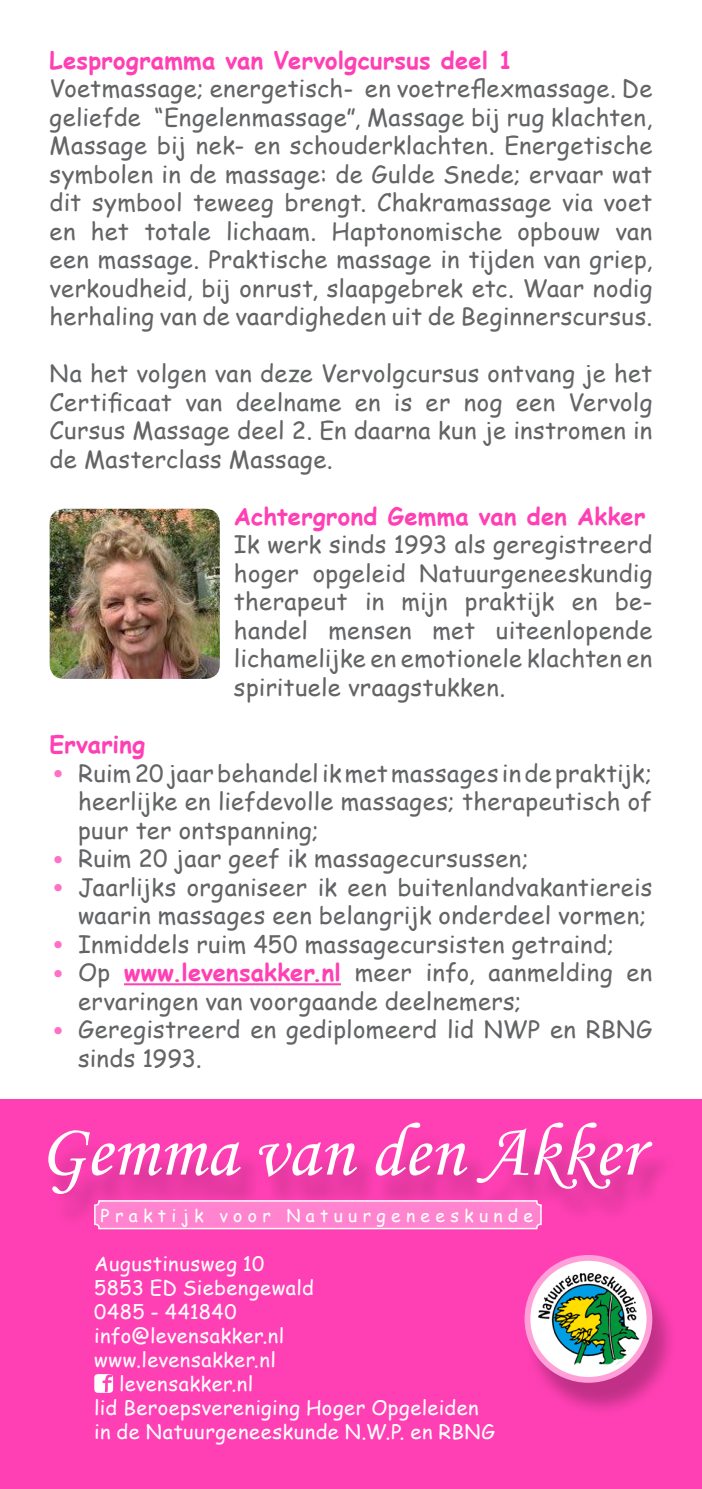
<style>
.page{position:relative;width:702px;height:1489px;background:#fff}
.page>*{position:absolute;margin:0;border:0;box-sizing:border-box;transform-origin:0 0}
.t1{font:23.75px/28.5px "Comic Sans MS";letter-spacing:.015em;color:#636466;text-align:justify}
.t2{font:700 23.75px "Comic Sans MS";letter-spacing:.01em;color:#ff40b4}
.t3{font:20px "Comic Sans MS";letter-spacing:.025em;color:#fff}
.t4{font:17.5px "Comic Sans MS";letter-spacing:.3em;color:#fff}
.s1{font-weight:700;font-size:27.5px;color:#ff70c6}
.s2{font-weight:700;color:#ff40b4}
</style>
<div class="page">
<div style="left:0;top:1098px;width:702px;height:390px;background:#ff40b4"></div>
<div style="left:94px;top:1373px;width:19px;height:19px;background:#fff;border-radius:4px"></div>
<svg style="left:102px;top:1374px;width:10px;height:18px"></svg>
<div style="left:523px;top:1262px;width:155px;height:155px;background:#000;opacity:.25"></div>
<svg style="left:527px;top:1257px;width:122px;height:122px;background:#fee9f6"></svg>
<img style="left:537px;top:1272px;width:102px;height:92px">
<div style="left:524px;top:1254px;width:128px;height:128px;border:6px solid #ffa0d9;border-radius:50%"></div>
<div style="left:48px;top:1131px;width:629px;height:97px;background:#000;opacity:.25"></div>
<svg style="left:48px;top:1130px;width:193px;height:63px"></svg>
<svg style="left:259px;top:1142px;width:98px;height:34px"></svg>
<svg style="left:375px;top:1122px;width:92px;height:53px"></svg>
<svg style="left:476px;top:1128px;width:52px;height:54px"></svg>
<svg style="left:534px;top:1122px;width:118px;height:66px"></svg>
<svg style="left:93px;top:1199px;width:449px;height:30px;background:#fe8bd1"></svg>
<hr style="left:124px;top:983px;width:217px;height:2px;background:#ff40b4">
<img style="left:50px;top:508px;width:170px;height:171px">
<p class="t2" style="left:50px;top:42px;width:465px">Lesprogramma van Vervolgcursus deel 1</p>
<p class="t1" style="left:50px;top:73px;width:604px">Voetmassage; energetisch- en voetreflexmassage. De geliefde “Engelenmassage”, Massage bij rug klachten,</p>
<p class="t1" style="left:50px;top:130px;width:604px">Massage bij nek- en schouderklachten. Energetische symbolen in de massage: de Gulde Snede; ervaar wat dit symbool teweeg brengt. Chakramassage via voet en het totale lichaam. Haptonomische opbouw van een massage. Praktische massage in tijden van griep, verkoudheid, bij onrust, slaapgebrek etc. Waar nodig herhaling van de vaardigheden uit de Beginnerscursus.</p>
<p class="t1" style="left:50px;top:358px;width:604px">Na het volgen van deze Vervolgcursus ontvang je het Certificaat van deelname en is er nog een Vervolg Cursus Massage deel 2. En daarna kun je instromen in de Masterclass Massage.</p>
<p class="t2" style="left:234px;top:498px;width:413px">Achtergrond Gemma van den Akker</p>
<p class="t1" style="left:234px;top:529px;width:420px">Ik werk sinds 1993 als geregistreerd hoger opgeleid Natuurgeneeskundig therapeut in mijn praktijk en be&shy;handel mensen met uiteenlopende lichamelijke en emotionele klachten en spirituele vraagstukken.</p>
<p class="t2" style="left:50px;top:726px;width:97px">Ervaring</p>
<p class="t1" style="left:78px;top:757px;width:576px;text-indent:-28px"><span class="s1">●</span> Ruim 20 jaar behandel ik met massages in de praktijk; heerlijke en liefdevolle massages; therapeutisch of puur ter ontspanning;</p>
<p class="t1" style="left:50px;top:843px;width:481px"><span class="s1">●</span> Ruim 20 jaar geef ik massagecursussen;</p>
<p class="t1" style="left:50px;top:871px;width:604px;text-align:right"><span class="s1">●</span> Jaarlijks organiseer ik een buitenlandvakantiereis waarin massages een belangrijk onderdeel vormen;</p>
<p class="t1" style="left:50px;top:928px;width:566px"><span class="s1">●</span> Inmiddels ruim 450 massagecursisten getraind;</p>
<p class="t1" style="left:78px;top:957px;width:575px;text-indent:-28px"><span class="s1">●</span> Op <span class="s2">www.levensakker.nl</span> meer info, aanmelding en ervaringen van voorgaande deelnemers;</p>
<p class="t1" style="left:78px;top:1014px;width:576px;text-indent:-28px"><span class="s1">●</span> Geregistreerd en gediplomeerd lid NWP en RBNG sinds 1993.</p>
<p class="t4" style="left:101px;top:1202px;width:434px">Praktijk voor Natuurgeneeskunde</p>
<p class="t3" style="left:94px;top:1248px;width:171px">Augustinusweg 10</p>
<p class="t3" style="left:94px;top:1272px;width:221px">5853 ED Siebengewald</p>
<p class="t3" style="left:94px;top:1296px;width:144px">0485 - 441840</p>
<p class="t3" style="left:94px;top:1320px;width:191px">info@levensakker.nl</p>
<p class="t3" style="left:94px;top:1344px;width:183px">www.levensakker.nl</p>
<p class="t3" style="left:119px;top:1368px;width:136px">levensakker.nl</p>
<p class="t3" style="left:94px;top:1392px;width:386px">lid Beroepsvereniging Hoger Opgeleiden</p>
<p class="t3" style="left:94px;top:1416px;width:402px">in de Natuurgeneeskunde N.W.P. en RBNG</p>
</div>
